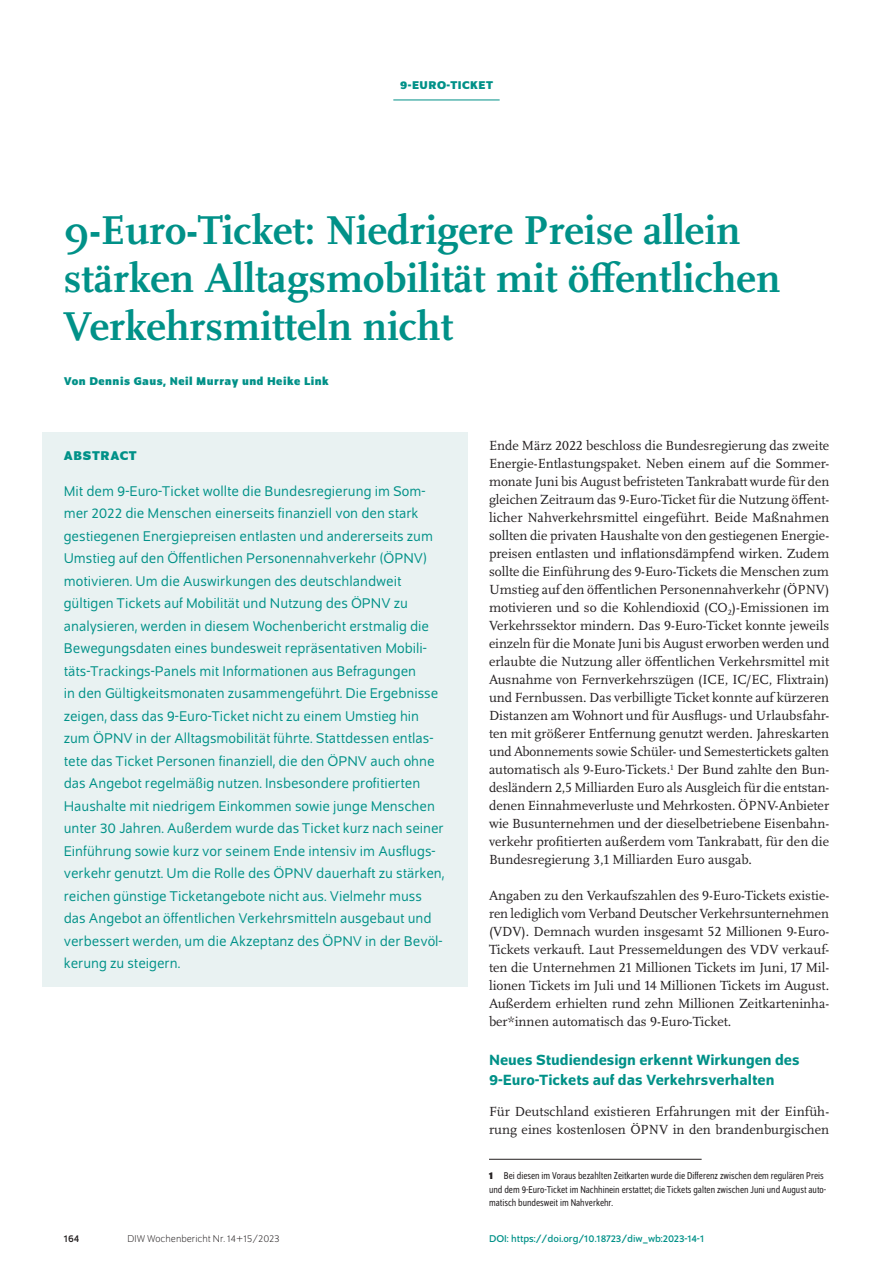
<style>
.page{position:relative;width:893px;height:1263px;background:#fff}
.page>*{position:absolute;margin:0;border:0;box-sizing:border-box;transform-origin:0 0}
.t1{font:700 42px/48px "Scala Pro";color:#009188}
.t2{font:500 15.75px/19.5px "Schumpeter";color:#009188}
.t3{font:15px/22.5px "Schumpeter Blond";color:#009188}
.t4{font:13.8px/18px "Scala Pro";color:#231f20;text-align:justify}
.t5{font:700 13.5px "Schumpeter";letter-spacing:.05em;color:#009188}
.t6{font:700 12px "Schumpeter";letter-spacing:.04em;color:#009188}
.t7{font:semi-condensed 10.5px/13.5px "Schumpeter Blond";color:#231f20}
.t8{font:10.5px "Schumpeter";color:#009188}
.t9{font:300 10.5px "Schumpeter";color:#231f20}
.t10{font:10.5px "Schumpeter";color:#231f20}
.s1{font-family:"Schumpeter";font-weight:700}
</style>
<div class="page">
<hr style="left:393px;top:100px;width:107px;height:1px;background:#009188">
<div style="left:43px;top:432px;width:425px;height:554px;background:#e9f2f2"></div>
<hr style="left:489px;top:1159px;width:213px;height:1px;background:#231f20">
<p class="t6" style="left:400px;top:79px;width:94px">9-EURO-TICKET</p>
<h1 class="t1" style="left:64px;top:203px;width:718px">9-Euro-Ticket: Niedrigere Preise allein stärken Alltagsmobilität mit öffentlichen<br>Verkehrsmitteln nicht</h1>
<p class="t6" style="left:64px;top:374px;width:267px">Von Dennis Gaus, Neil Murray und Heike Link</p>
<p class="t5" style="left:64px;top:448px;width:75px">ABSTRACT</p>
<p class="t3" style="left:64px;top:480px;width:382px">Mit dem 9-Euro-Ticket wollte die Bundesregierung im Som&shy;mer 2022 die Menschen einerseits finanziell von den stark gestiegenen Energiepreisen entlasten und andererseits zum Umstieg auf den Öffentlichen Personennahverkehr (ÖPNV) motivieren. Um die Auswirkungen des deutschlandweit gültigen Tickets auf Mobilität und Nutzung des ÖPNV zu analysieren, werden in diesem Wochenbericht erstmalig die Bewegungsdaten eines bundesweit repräsentativen Mobili&shy;täts-Trackings-Panels mit Informationen aus Befragungen<br>in den Gültigkeitsmonaten zusammengeführt. Die Ergebnisse zeigen, dass das 9-Euro-Ticket nicht zu einem Umstieg hin zum ÖPNV in der Alltagsmobilität führte. Stattdessen entlas&shy;tete das Ticket Personen finanziell, die den ÖPNV auch ohne das Angebot regelmäßig nutzen. Insbesondere profitierten Haushalte mit niedrigem Einkommen sowie junge Menschen unter 30 Jahren. Außerdem wurde das Ticket kurz nach seiner Einführung sowie kurz vor seinem Ende intensiv im Ausflugs&shy;verkehr genutzt. Um die Rolle des ÖPNV dauerhaft zu stärken, reichen günstige Ticketangebote nicht aus. Vielmehr muss das Angebot an öffentlichen Verkehrsmitteln ausgebaut und verbessert werden, um die Akzeptanz des ÖPNV in der Bevöl&shy;kerung zu steigern.</p>
<p class="t4" style="left:489px;top:436px;width:342px">Ende März 2022 beschloss die Bundesregierung das zweite Energie-Entlastungspaket. Neben einem auf die Sommer&shy;monate Juni bis August befristeten Tankrabatt wurde für den gleichen Zeitraum das 9-Euro-Ticket für die Nutzung öffent&shy;licher Nahverkehrsmittel eingeführt. Beide Maßnahmen sollten die privaten Haushalte von den gestiegenen Energie&shy;preisen entlasten und inflationsdämpfend wirken. Zudem sollte die Einführung des 9-Euro-Tickets die Menschen zum Umstieg auf den öffentlichen Personennahverkehr (ÖPNV) motivieren und so die Kohlendioxid (CO<sub>2</sub>)-Emissionen im Verkehrssektor mindern. Das 9-Euro-Ticket konnte jeweils einzeln für die Monate Juni bis August erworben werden und erlaubte die Nutzung aller öffentlichen Verkehrsmittel mit Ausnahme von Fernverkehrszügen (ICE, IC/EC, Flixtrain) und Fernbussen. Das verbilligte Ticket konnte auf kürzeren Distanzen am Wohnort und für Ausflugs- und Urlaubsfahr&shy;ten mit größerer Entfernung genutzt werden. Jahreskarten und Abonnements sowie Schüler- und Semestertickets galten automatisch als 9-Euro-Tickets.<sup>1</sup> Der Bund zahlte den Bun&shy;desländern 2,5 Milliarden Euro als Ausgleich für die entstan&shy;denen Einnahmeverluste und Mehrkosten. ÖPNV-Anbieter wie Busunternehmen und der dieselbetriebene Eisenbahn&shy;verkehr profitierten außerdem vom Tankrabatt, für den die Bundesregierung 3,1 Milliarden Euro ausgab.</p>
<p class="t4" style="left:489px;top:886px;width:342px">Angaben zu den Verkaufszahlen des 9-Euro-Tickets existie&shy;ren lediglich vom Verband Deutscher Verkehrsunternehmen (VDV). Demnach wurden insgesamt 52 Millionen 9-Euro-Tickets verkauft. Laut Pressemeldungen des VDV verkauf&shy;ten die Unternehmen 21 Millionen Tickets im Juni, 17 Mil&shy;lionen Tickets im Juli und 14 Millionen Tickets im August.<br>Außerdem erhielten rund zehn Millionen Zeitkarteninha&shy;ber*innen automatisch das 9-Euro-Ticket.</p>
<p class="t2" style="left:489px;top:1050px;width:312px">Neues Studiendesign erkennt Wirkungen des<br>9-Euro-Tickets auf das Verkehrsverhalten</p>
<p class="t4" style="left:489px;top:1102px;width:342px">Für Deutschland existieren Erfahrungen mit der Einfüh&shy;rung eines kostenlosen ÖPNV in den brandenburgischen</p>
<p class="t7" style="left:489px;top:1169px;width:339px"><span class="s1">1</span> Bei diesen im Voraus bezahlten Zeitkarten wurde die Differenz zwischen dem regulären Preis und dem 9-Euro-Ticket im Nachhinein erstattet; die Tickets galten zwischen Juni und August auto&shy;matisch bundesweit im Nahverkehr.</p>
<p class="t10" style="left:64px;top:1233px;width:17px">164</p>
<p class="t9" style="left:128px;top:1234px;width:154px">DIW Wochenbericht Nr. 14+15/2023</p>
<p class="t8" style="left:489px;top:1233px;width:216px">DOI: https://doi.org/10.18723/diw_wb:2023-14-1</p>
</div>
